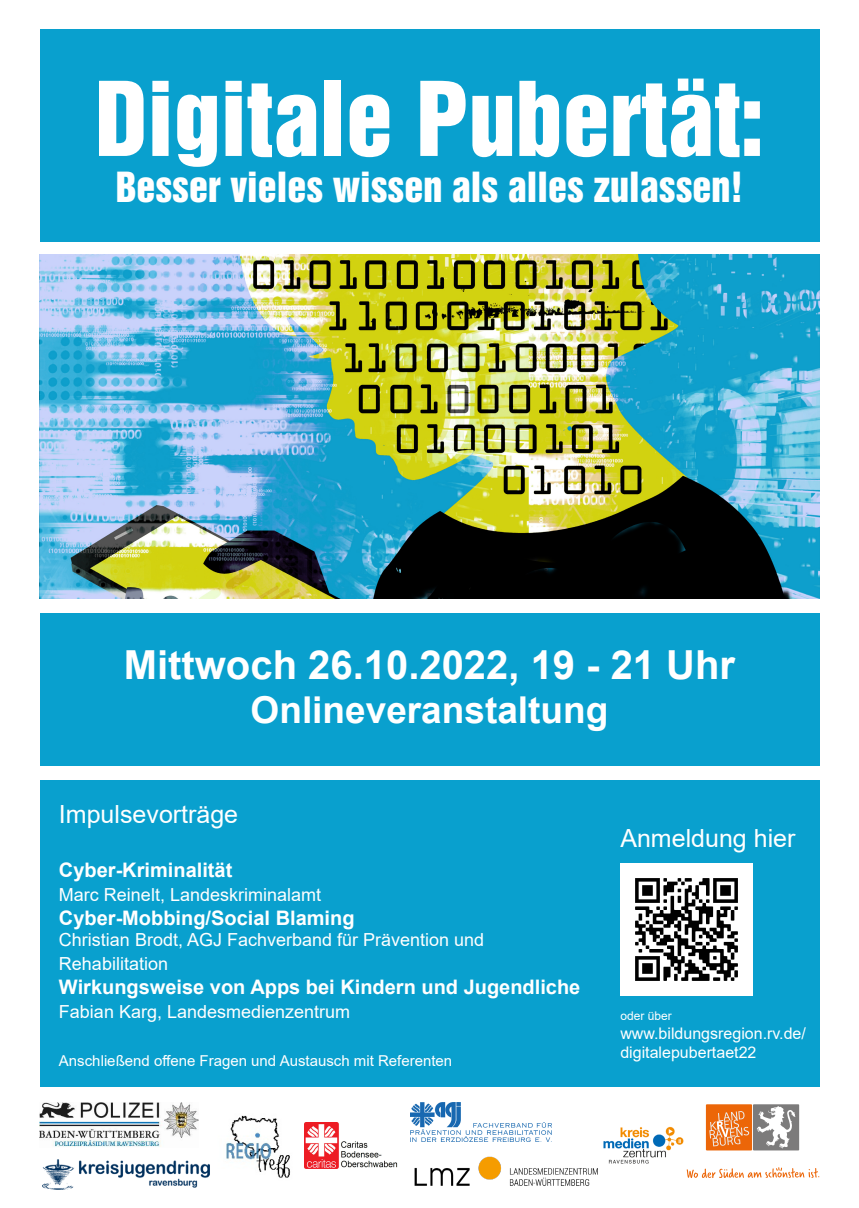
<style>
.page{position:relative;width:859px;height:1208px;background:#fff}
.page>*{position:absolute;margin:0;border:0;box-sizing:border-box;transform-origin:0 0}
.t1{font:94px "Helvetica Inserat LT Std";color:#fff}
.t2{font:700 40px "Arial";color:#fff}
.t3{font:38px "Helvetica Inserat LT Std";color:#fff}
.t4{font:700 37px "Arial";color:#fff}
.t5{font:25px "Arial";color:#fff}
.t6{font:700 20px "Arial";color:#fff}
.t7{font:18px/24px "Arial";color:#fff}
.t8{font:16px/19.2px "Arial";color:#fff}
.t9{font:15px "Arial";color:#fff}
.t10{font:12px "Arial";color:#fff}
</style>
<div class="page">
<div style="left:40px;top:780px;width:779px;height:307px;background:#09a0ce"></div>
<div style="left:40px;top:30px;width:779px;height:212px;background:#09a0ce"></div>
<div style="left:40px;top:613px;width:779px;height:152px;background:#09a0ce"></div>
<img style="left:603px;top:1126px;width:84px;height:45px">
<img style="left:40px;top:254px;width:779px;height:344px">
<img style="left:40px;top:1102px;width:158px;height:45px">
<img style="left:42px;top:1159px;width:168px;height:31px">
<img style="left:226px;top:1115px;width:64px;height:63px">
<img style="left:621px;top:863px;width:131px;height:132px">
<img style="left:304px;top:1123px;width:94px;height:45px">
<img style="left:410px;top:1102px;width:141px;height:39px">
<img style="left:414px;top:1156px;width:184px;height:30px">
<div style="left:706px;top:1104px;width:46px;height:46px;background:#ec6608"></div>
<svg style="left:709px;top:1111px;width:40px;height:35px"></svg>
<div style="left:753px;top:1104px;width:46px;height:46px;background:#7c7b7b"></div>
<svg style="left:757px;top:1106px;width:39px;height:42px"></svg>
<svg style="left:687px;top:1167px;width:132px;height:11px"></svg>
<h1 class="t1" style="left:95px;top:63px;width:670px">Digitale Pubertät:</h1>
<h3 class="t3" style="left:116px;top:164px;width:629px">Besser vieles wissen als alles zulassen!</h3>
<h2 class="t2" style="left:124px;top:636px;width:613px">Mittwoch 26.10.2022, 19 - 21 Uhr</h2>
<h3 class="t4" style="left:251px;top:684px;width:359px">Onlineveranstaltung</h3>
<h3 class="t5" style="left:59px;top:796px;width:181px">Impulsevorträge</h3>
<p class="t6" style="left:59px;top:855px;width:175px">Cyber-Kriminalität</p>
<p class="t7" style="left:59px;top:882px;width:264px">Marc Reinelt, Landeskriminalamt</p>
<p class="t6" style="left:59px;top:903px;width:297px">Cyber-Mobbing/Social Blaming</p>
<p class="t7" style="left:59px;top:927px;width:427px">Christian Brodt, AGJ Fachverband für Prävention und<br>Rehabilitation</p>
<p class="t6" style="left:59px;top:973px;width:523px">Wirkungsweise von Apps bei Kindern und Jugendliche</p>
<p class="t7" style="left:59px;top:999px;width:293px">Fabian Karg, Landesmedienzentrum</p>
<p class="t9" style="left:59px;top:1050px;width:395px">Anschließend offene Fragen und Austausch mit Referenten</p>
<h3 class="t5" style="left:620px;top:821px;width:177px">Anmeldung hier</h3>
<p class="t10" style="left:620px;top:1007px;width:53px">oder über</p>
<p class="t8" style="left:620px;top:1024px;width:187px">www.bildungsregion.rv.de/ digitalepubertaet22</p>
</div>
